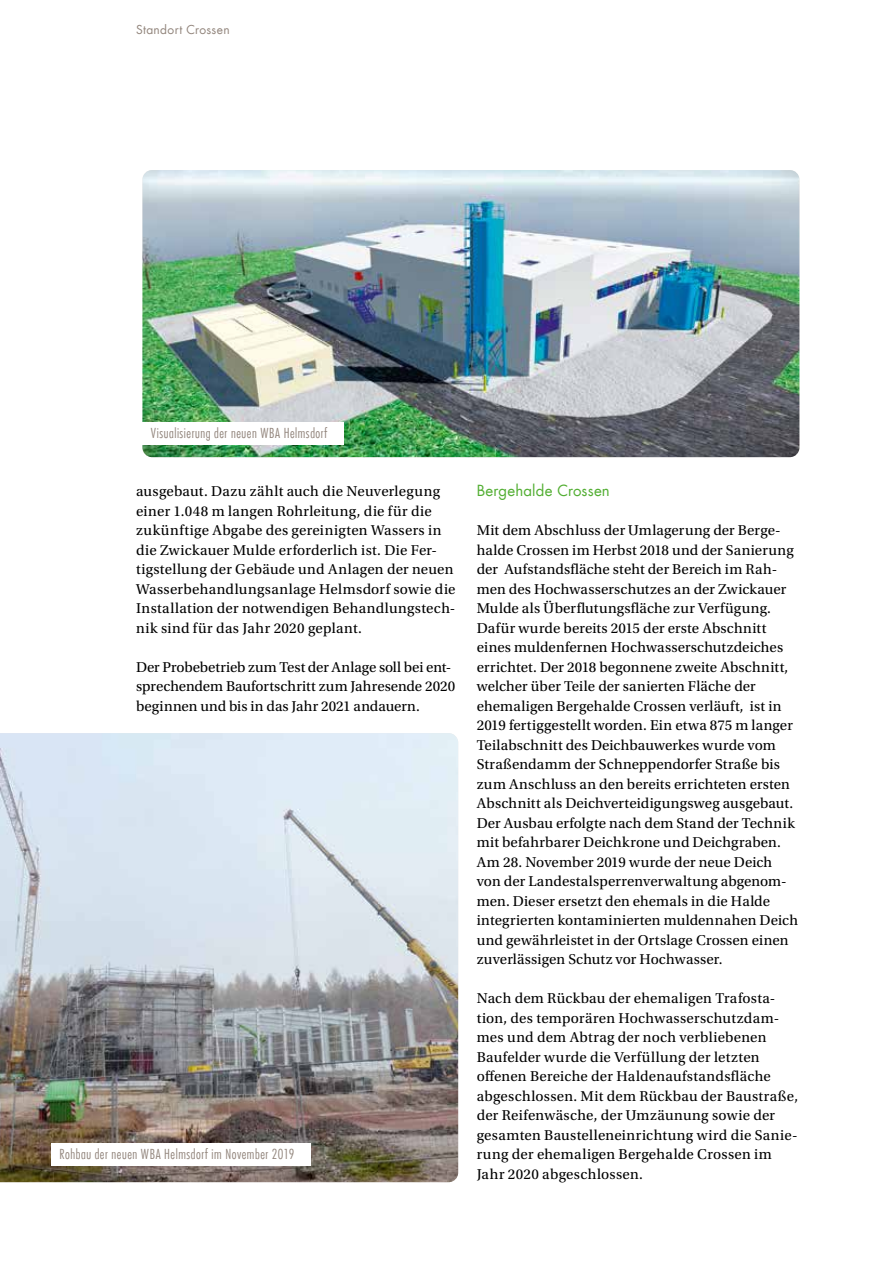
<style>
.page{position:relative;width:893px;height:1263px;background:#fff}
.page>*{position:absolute;margin:0;border:0;box-sizing:border-box;transform-origin:0 0}
.t1{font:15px/19.5px "Utopia Std";letter-spacing:.01em;color:#000}
.t2{font:15px "Futura Com";letter-spacing:.01em;color:#52ae32}
.t3{font:300 condensed 13.5px "Futura Com";letter-spacing:.04em;color:#92857c}
.t4{font:12px "Futura Com";letter-spacing:.03em;color:#92857c}
</style>
<div class="page">
<img style="left:142px;top:170px;width:657px;height:287px">
<img style="left:0;top:733px;width:458px;height:449px">
<div style="left:51px;top:1144px;width:259px;height:22px;background:#fff"></div>
<div style="left:142px;top:422px;width:202px;height:22px;background:#fff"></div>
<p class="t4" style="left:136px;top:21px;width:95px">Standort Crossen</p>
<p class="t3" style="left:151px;top:424px;width:178px">Visualisierung der neuen WBA Helmsdorf</p>
<p class="t1" style="left:136px;top:482px;width:321px">ausgebaut. Dazu zählt auch die Neuverlegung einer 1.048 m langen Rohrleitung, die für die zukünftige Abgabe des gereinigten Wassers in die Zwickauer Mulde erforderlich ist. Die Fer&shy;tigstellung der Gebäude und Anlagen der neuen Wasserbehandlungsanlage Helmsdorf sowie die Installation der notwendigen Behandlungstech&shy;nik sind für das Jahr 2020 geplant.</p>
<p class="t1" style="left:136px;top:657px;width:321px">Der Probebetrieb zum Test der Anlage soll bei ent&shy;sprechendem Baufortschritt zum Jahresende 2020 beginnen und bis in das Jahr 2021 andauern.</p>
<p class="t3" style="left:60px;top:1146px;width:236px">Rohbau der neuen WBA Helmsdorf im November 2019</p>
<p class="t2" style="left:477px;top:480px;width:135px">Bergehalde Crossen</p>
<p class="t1" style="left:477px;top:521px;width:323px">Mit dem Abschluss der Umlagerung der Berge&shy;halde Crossen im Herbst 2018 und der Sanierung der Aufstandsfläche steht der Bereich im Rah&shy;men des Hochwasserschutzes an der Zwickauer Mulde als Überflutungsfläche zur Verfügung.<br>Dafür wurde bereits 2015 der erste Abschnitt eines muldenfernen Hochwasserschutzdeiches errichtet. Der 2018 begonnene zweite Abschnitt, welcher über Teile der sanierten Fläche der ehemaligen Bergehalde Crossen verläuft, ist in 2019 fertiggestellt worden. Ein etwa 875 m langer Teilabschnitt des Deichbauwerkes wurde vom Straßendamm der Schneppendorfer Straße bis zum Anschluss an den bereits errichteten ersten Abschnitt als Deichverteidigungsweg ausgebaut.<br>Der Ausbau erfolgte nach dem Stand der Technik mit befahrbarer Deichkrone und Deichgraben.<br>Am 28. November 2019 wurde der neue Deich von der Landestalsperrenverwaltung abgenom&shy;men. Dieser ersetzt den ehemals in die Halde integrierten kontaminierten muldennahen Deich und gewährleistet in der Ortslage Crossen einen zuverlässigen Schutz vor Hochwasser.</p>
<p class="t1" style="left:477px;top:989px;width:323px">Nach dem Rückbau der ehemaligen Trafosta&shy;tion, des temporären Hochwasserschutzdam&shy;mes und dem Abtrag der noch verbliebenen Baufelder wurde die Verfüllung der letzten offenen Bereiche der Haldenaufstandsfläche abgeschlossen. Mit dem Rückbau der Baustraße, der Reifenwäsche, der Umzäunung sowie der gesamten Baustelleneinrichtung wird die Sanie&shy;rung der ehemaligen Bergehalde Crossen im Jahr 2020 abgeschlossen.</p>
</div>
